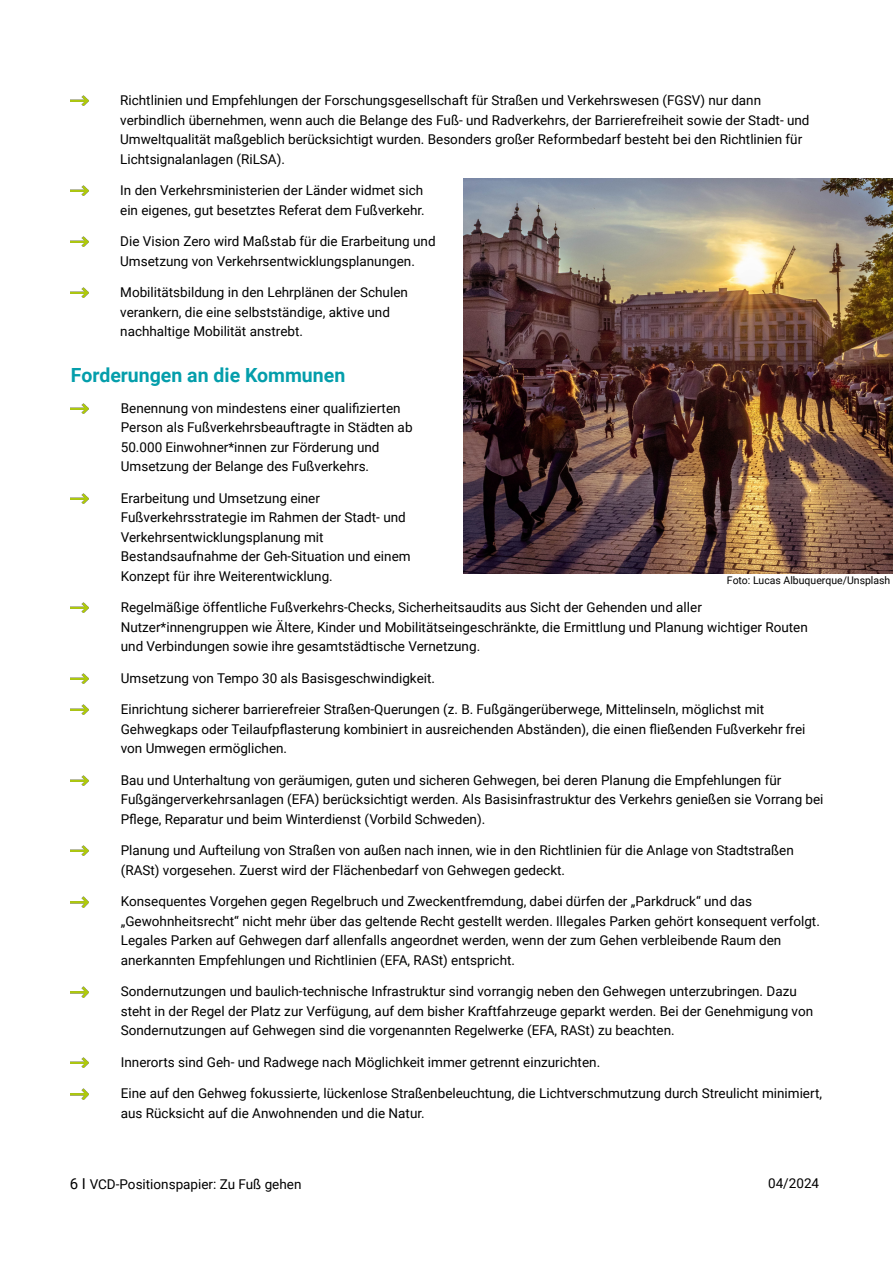
<style>
.page{position:relative;width:893px;height:1263px;background:#fff}
.page>*{position:absolute;margin:0;border:0;box-sizing:border-box;transform-origin:0 0}
.t1{font:700 19.5px "Roboto";color:#049eab}
.t2{font:13.5px/19.5px "Roboto";color:#000}
.t3{font:10.5px "Roboto";color:#000}
.s1{font-size:15px}
</style>
<div class="page">
<img style="left:71px;top:403px;width:17px;height:10px">
<img style="left:71px;top:493px;width:17px;height:10px">
<img style="left:71px;top:602px;width:17px;height:11px">
<img style="left:71px;top:673px;width:17px;height:10px">
<img style="left:71px;top:704px;width:17px;height:11px">
<img style="left:71px;top:775px;width:17px;height:10px">
<img style="left:71px;top:845px;width:17px;height:11px">
<img style="left:71px;top:896px;width:17px;height:11px">
<img style="left:71px;top:986px;width:17px;height:11px">
<img style="left:71px;top:1057px;width:17px;height:10px">
<img style="left:71px;top:1088px;width:17px;height:11px">
<img style="left:71px;top:95px;width:17px;height:11px">
<img style="left:71px;top:185px;width:17px;height:11px">
<img style="left:71px;top:236px;width:17px;height:11px">
<img style="left:71px;top:287px;width:17px;height:11px">
<img style="left:463px;top:179px;width:430px;height:394px">
<p class="t2" style="left:120px;top:92px;width:691px">Richtlinien und Empfehlungen der Forschungsgesellschaft für Straßen und Verkehrswesen (FGSV) nur dann verbindlich übernehmen, wenn auch die Belange des Fuß- und Radverkehrs, der Barrierefreiheit sowie der Stadt- und Umweltqualität maßgeblich berücksichtigt wurden. Besonders großer Reformbedarf besteht bei den Richtlinien für Lichtsignalanlagen (RiLSA).</p>
<p class="t2" style="left:120px;top:182px;width:306px">In den Verkehrsministerien der Länder widmet sich ein eigenes, gut besetztes Referat dem Fußverkehr.</p>
<p class="t2" style="left:120px;top:233px;width:317px">Die Vision Zero wird Maßstab für die Erarbeitung und<br>Umsetzung von Verkehrsentwicklungsplanungen.</p>
<p class="t2" style="left:120px;top:284px;width:289px">Mobilitätsbildung in den Lehrplänen der Schulen verankern, die eine selbstständige, aktive und nachhaltige Mobilität anstrebt.</p>
<h1 class="t1" style="left:71px;top:367px;width:276px">Forderungen an die Kommunen</h1>
<p class="t2" style="left:121px;top:400px;width:293px">Benennung von mindestens einer qualifizierten Person als Fußverkehrsbeauftragte in Städten ab 50.000 Einwohner*innen zur Förderung und Umsetzung der Belange des Fußverkehrs.</p>
<p class="t2" style="left:121px;top:490px;width:291px">Erarbeitung und Umsetzung einer Fußverkehrsstrategie im Rahmen der Stadt- und Verkehrsentwicklungsplanung mit Bestandsaufnahme der Geh-Situation und einem Konzept für ihre Weiterentwicklung.</p>
<p class="t2" style="left:121px;top:599px;width:689px">Regelmäßige öffentliche Fußverkehrs-Checks, Sicherheitsaudits aus Sicht der Gehenden und aller<br>Nutzer*innengruppen wie Ältere, Kinder und Mobilitätseingeschränkte, die Ermittlung und Planung wichtiger Routen und Verbindungen sowie ihre gesamtstädtische Vernetzung.</p>
<p class="t2" style="left:121px;top:670px;width:316px">Umsetzung von Tempo 30 als Basisgeschwindigkeit.</p>
<p class="t2" style="left:121px;top:701px;width:686px">Einrichtung sicherer barrierefreier Straßen-Querungen (z. B. Fußgängerüberwege, Mittelinseln, möglichst mit<br>Gehwegkaps oder Teilaufpflasterung kombiniert in ausreichenden Abständen), die einen fließenden Fußverkehr frei von Umwegen ermöglichen.</p>
<p class="t2" style="left:121px;top:772px;width:704px">Bau und Unterhaltung von geräumigen, guten und sicheren Gehwegen, bei deren Planung die Empfehlungen für<br>Fußgängerverkehrsanlagen (EFA) berücksichtigt werden. Als Basisinfrastruktur des Verkehrs genießen sie Vorrang bei<br>Pflege, Reparatur und beim Winterdienst (Vorbild Schweden).</p>
<p class="t2" style="left:121px;top:842px;width:675px">Planung und Aufteilung von Straßen von außen nach innen, wie in den Richtlinien für die Anlage von Stadtstraßen (RASt) vorgesehen. Zuerst wird der Flächenbedarf von Gehwegen gedeckt.</p>
<p class="t2" style="left:121px;top:893px;width:701px">Konsequentes Vorgehen gegen Regelbruch und Zweckentfremdung, dabei dürfen der „Parkdruck“ und das „Gewohnheitsrecht“ nicht mehr über das geltende Recht gestellt werden. Illegales Parken gehört konsequent verfolgt.<br>Legales Parken auf Gehwegen darf allenfalls angeordnet werden, wenn der zum Gehen verbleibende Raum den anerkannten Empfehlungen und Richtlinien (EFA, RASt) entspricht.</p>
<p class="t2" style="left:121px;top:983px;width:694px">Sondernutzungen und baulich-technische Infrastruktur sind vorrangig neben den Gehwegen unterzubringen. Dazu steht in der Regel der Platz zur Verfügung, auf dem bisher Kraftfahrzeuge geparkt werden. Bei der Genehmigung von<br>Sondernutzungen auf Gehwegen sind die vorgenannten Regelwerke (EFA, RASt) zu beachten.</p>
<p class="t2" style="left:121px;top:1054px;width:481px">Innerorts sind Geh- und Radwege nach Möglichkeit immer getrennt einzurichten.</p>
<p class="t2" style="left:121px;top:1085px;width:703px">Eine auf den Gehweg fokussierte, lückenlose Straßenbeleuchtung, die Lichtverschmutzung durch Streulicht minimiert, aus Rücksicht auf die Anwohnenden und die Natur.</p>
<p class="t3" style="left:727px;top:576px;width:165px">Foto: Lucas Albuquerque/Unsplash</p>
<p class="t2" style="left:70px;top:1175px;width:233px"><span class="s1">6 I</span> VCD-Positionspapier: Zu Fuß gehen</p>
<p class="t2" style="left:768px;top:1175px;width:53px">04/2024</p>
</div>
